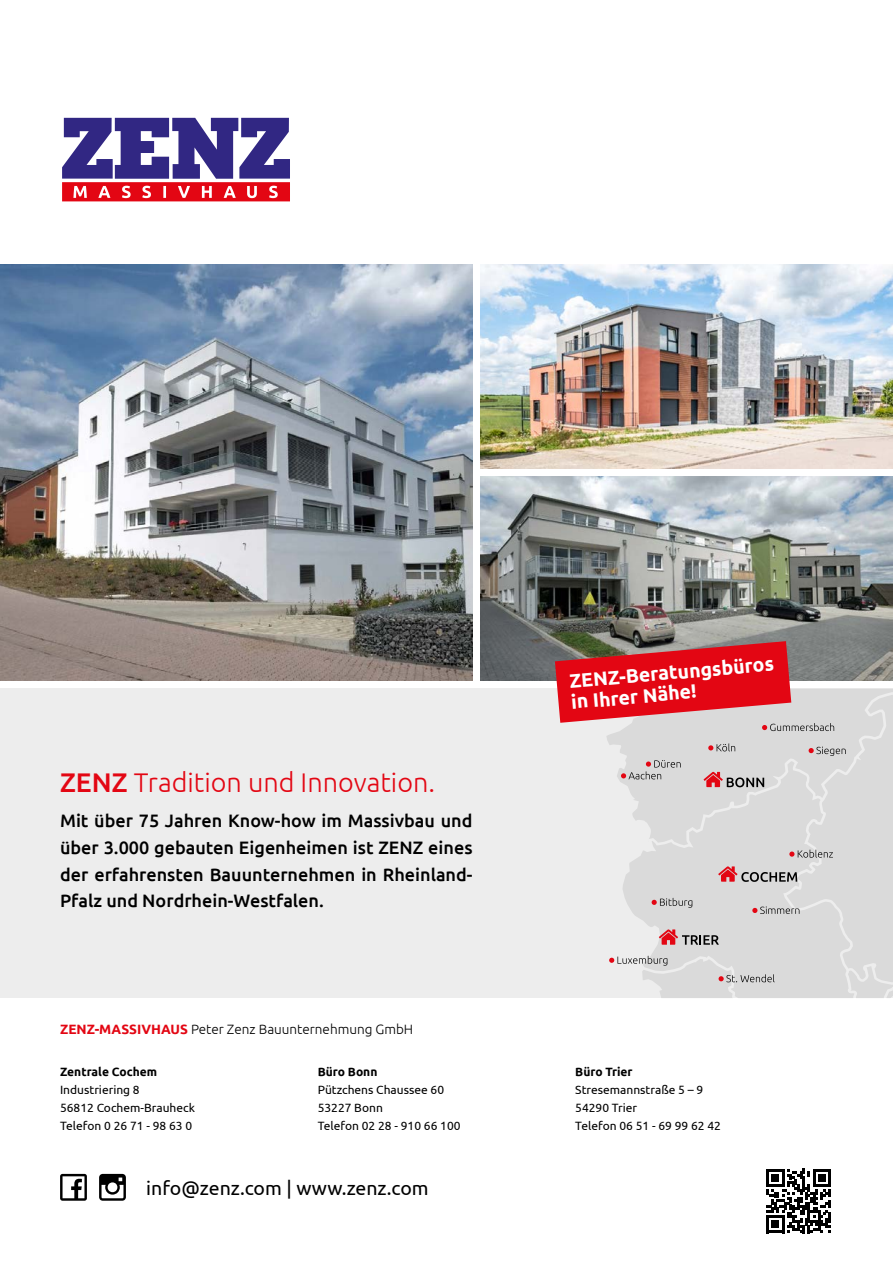
<style>
.page{position:relative;width:893px;height:1263px;background:#fff}
.page>*{position:absolute;margin:0;border:0;box-sizing:border-box;transform-origin:0 0}
.t1{font:300 27px "Ubuntu";color:#e30613}
.t2{font:700 19.5px/21px "Ubuntu";color:#fff}
.t3{font:19.5px "Ubuntu";color:#000}
.t4{font:500 18px/26.7px "Ubuntu";color:#000;text-align:justify}
.t5{font:300 13.5px "Ubuntu";color:#000}
.t6{font:12px/18px "Ubuntu";color:#000}
.t7{font:700 12px "Ubuntu";color:#000}
.s1{font-weight:500}
.s2{font-weight:700;color:#e30613}
</style>
<div class="page">
<div style="left:0;top:689px;width:893px;height:309px;background:#ededed"></div>
<svg style="left:606px;top:689px;width:287px;height:309px;fill:#dadada"></svg>
<svg style="left:809px;top:747px;width:37px;height:9px"></svg>
<svg style="left:621px;top:760px;width:60px;height:19px"></svg>
<svg style="left:609px;top:956px;width:58px;height:9px"></svg>
<svg style="left:719px;top:974px;width:56px;height:8px"></svg>
<svg style="left:652px;top:898px;width:40px;height:10px"></svg>
<svg style="left:659px;top:929px;width:60px;height:16px"></svg>
<svg style="left:704px;top:772px;width:60px;height:15px"></svg>
<svg style="left:718px;top:866px;width:79px;height:16px"></svg>
<svg style="left:789px;top:849px;width:44px;height:9px"></svg>
<svg style="left:708px;top:743px;width:27px;height:8px"></svg>
<svg style="left:752px;top:906px;width:47px;height:8px"></svg>
<img style="left:481px;top:477px;width:412px;height:203px">
<svg style="left:60px;top:1174px;width:66px;height:27px"></svg>
<svg style="left:766px;top:1169px;width:65px;height:64px"></svg>
<img style="left:0;top:265px;width:472px;height:415px">
<svg style="left:555px;top:641px;width:279px;height:90px"></svg>
<img style="left:481px;top:265px;width:412px;height:203px">
<svg style="left:62px;top:118px;width:228px;height:83px"></svg>
<h1 class="t1" style="left:60px;top:766px;width:376px"><span class="s1">ZENZ</span> Tradition und Innovation.</h1>
<h3 class="t4" style="left:60px;top:807px;width:414px">Mit über 75 Jahren Know-how im Massivbau und über 3.000 gebauten Eigenheimen ist ZENZ eines der erfahrensten Bauunternehmen in Rheinland-Pfalz und Nordrhein-Westfalen.</h3>
<p class="t5" style="left:60px;top:1021px;width:355px"><span class="s2">ZENZ-MASSIVHAUS</span> Peter Zenz Bauunternehmung GmbH</p>
<p class="t7" style="left:60px;top:1065px;width:99px">Zentrale Cochem</p>
<p class="t6" style="left:60px;top:1081px;width:136px">Industriering 8<br>56812 Cochem-Brauheck<br>Telefon 0 26 71 - 98 63 0</p>
<p class="t7" style="left:318px;top:1065px;width:61px">Büro Bonn</p>
<p class="t6" style="left:318px;top:1081px;width:144px">Pützchens Chaussee 60<br>53227 Bonn<br>Telefon 02 28 - 910 66 100</p>
<h2 class="t3" style="left:146px;top:1176px;width:284px">info@zenz.com | www.zenz.com</h2>
<h2 class="t2" style="left:568px;top:670px;width:207px;rotate:-5deg">ZENZ-Beratungsbüros in Ihrer Nähe!</h2>
<p class="t7" style="left:575px;top:1065px;width:59px">Büro Trier</p>
<p class="t6" style="left:575px;top:1081px;width:147px">Stresemannstraße 5 – 9<br>54290 Trier<br>Telefon 06 51 - 69 99 62 42</p>
</div>
